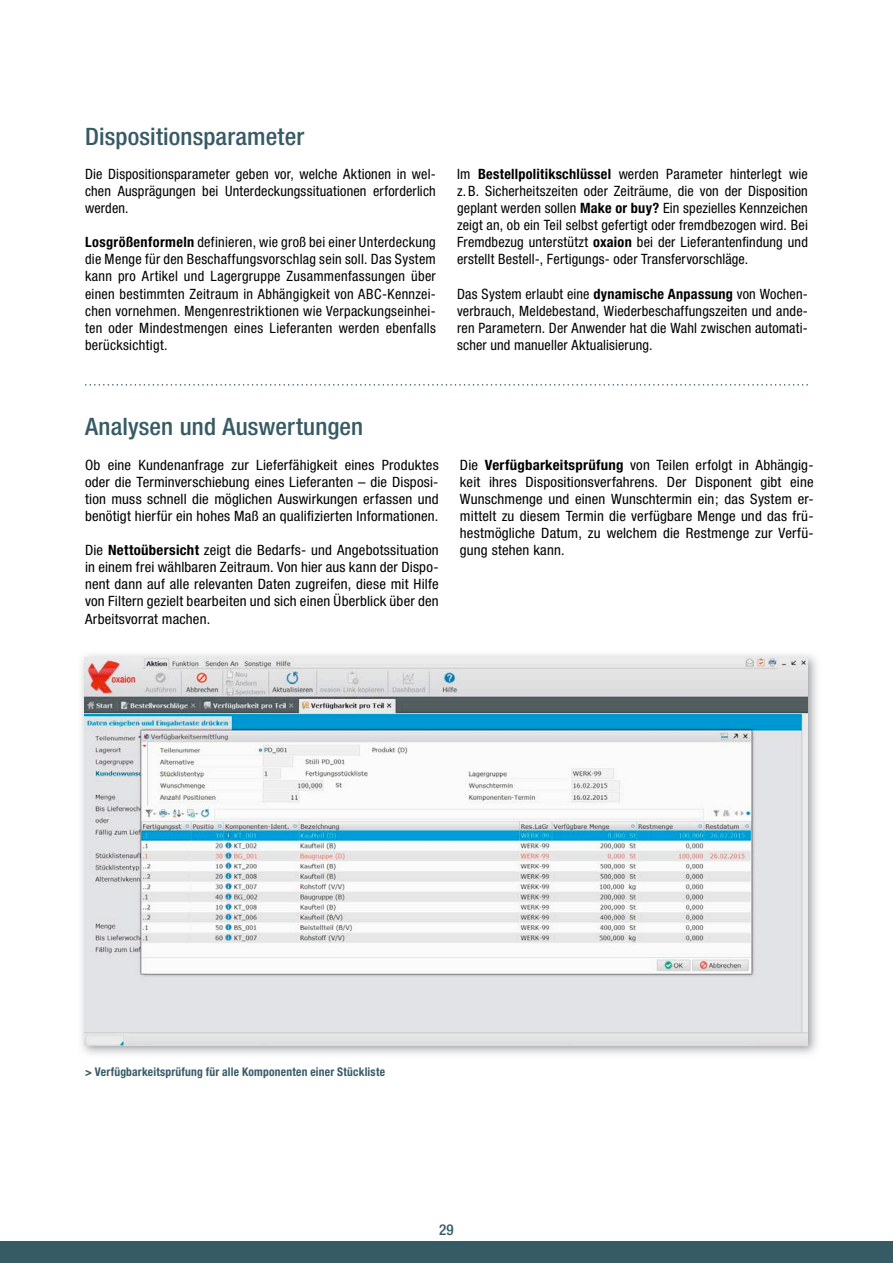
<style>
.page{position:relative;width:893px;height:1263px;background:#fff}
.page>*{position:absolute;margin:0;border:0;box-sizing:border-box;transform-origin:0 0}
.t1{font:500 condensed 24px "Helvetica Neue";letter-spacing:.005em;color:#375b65;scale:1.04 1}
.t2{font:500 condensed 15px "Helvetica Neue";color:#375b65}
.t3{font:condensed 14.25px/17.1px "Helvetica Neue";letter-spacing:.01em;color:#000;text-align:justify}
.t4{font:condensed 14.25px/17.1px "Helvetica Neue";letter-spacing:.01em;color:#000;text-align:justify;scale:1.04 1}
.t5{font:700 condensed 12px "Helvetica Neue";letter-spacing:.02em;color:#375b65;scale:.96 1}
.s1{font-weight:700}
</style>
<div class="page">
<div style="left:0;top:1242px;width:893px;height:21px;background:#375b65"></div>
<svg style="left:85px;top:384px;width:723px;height:2px"></svg>
<img style="left:81px;top:654px;width:736px;height:400px">
<img style="left:85px;top:658px;width:723px;height:388px">
<h1 class="t1" style="left:85px;top:122px;width:212px">Dispositionsparameter</h1>
<p class="t3" style="left:85px;top:165px;width:352px">Die Dispositionsparameter geben vor, welche Aktionen in wel&shy;chen Ausprägungen bei Unterdeckungssituationen erforderlich werden.</p>
<p class="t3" style="left:85px;top:234px;width:352px"><span class="s1">Losgrößenformeln</span> definieren, wie groß bei einer Unterdeckung die Menge für den Beschaffungsvorschlag sein soll. Das System kann pro Artikel und Lagergruppe Zusammenfassungen über einen bestimmten Zeitraum in Abhängigkeit von ABC-Kennzei&shy;chen vornehmen. Mengenrestriktionen wie Verpackungseinhei&shy;ten oder Mindestmengen eines Lieferanten werden ebenfalls berücksichtigt.</p>
<p class="t3" style="left:457px;top:165px;width:352px">Im <span class="s1">Bestellpolitikschlüssel</span> werden Parameter hinterlegt wie z. B. Sicherheitszeiten oder Zeiträume, die von der Disposition geplant werden sollen <span class="s1">Make or buy?</span> Ein spezielles Kennzeichen zeigt an, ob ein Teil selbst gefertigt oder fremdbezogen wird. Bei Fremdbezug unterstützt <span class="s1">oxaion</span> bei der Lieferantenfindung und erstellt Bestell-, Fertigungs- oder Transfervorschläge.</p>
<p class="t3" style="left:457px;top:285px;width:352px">Das System erlaubt eine <span class="s1">dynamische Anpassung</span> von Wochen&shy;verbrauch, Meldebestand, Wiederbeschaffungszeiten und ande&shy;ren Parametern. Der Anwender hat die Wahl zwischen automati&shy;scher und manueller Aktualisierung.</p>
<h1 class="t1" style="left:85px;top:413px;width:269px">Analysen und Auswertungen</h1>
<p class="t4" style="left:85px;top:456px;width:342px">Ob eine Kundenanfrage zur Lieferfähigkeit eines Produktes oder die Terminverschiebung eines Lieferanten – die Disposi&shy;tion muss schnell die möglichen Auswirkungen erfassen und benötigt hierfür ein hohes Maß an qualifizierten Informationen.</p>
<p class="t4" style="left:85px;top:541px;width:342px">Die <span class="s1">Nettoübersicht</span> zeigt die Bedarfs- und Angebotssituation in einem frei wählbaren Zeitraum. Von hier aus kann der Dispo&shy;nent dann auf alle relevanten Daten zugreifen, diese mit Hilfe von Filtern gezielt bearbeiten und sich einen Überblick über den Arbeitsvorrat machen.</p>
<p class="t4" style="left:460px;top:456px;width:342px">Die <span class="s1">Verfügbarkeitsprüfung</span> von Teilen erfolgt in Abhängig&shy;keit ihres Dispositionsverfahrens. Der Disponent gibt eine Wunschmenge und einen Wunschtermin ein; das System er&shy;mittelt zu diesem Termin die verfügbare Menge und das frü&shy;hestmögliche Datum, zu welchem die Restmenge zur Verfü&shy;gung stehen kann.</p>
<p class="t5" style="left:85px;top:1065px;width:314px">&gt; Verfügbarkeitsprüfung für alle Komponenten einer Stückliste</p>
<p class="t2" style="left:439px;top:1220px;width:16px">29</p>
</div>
